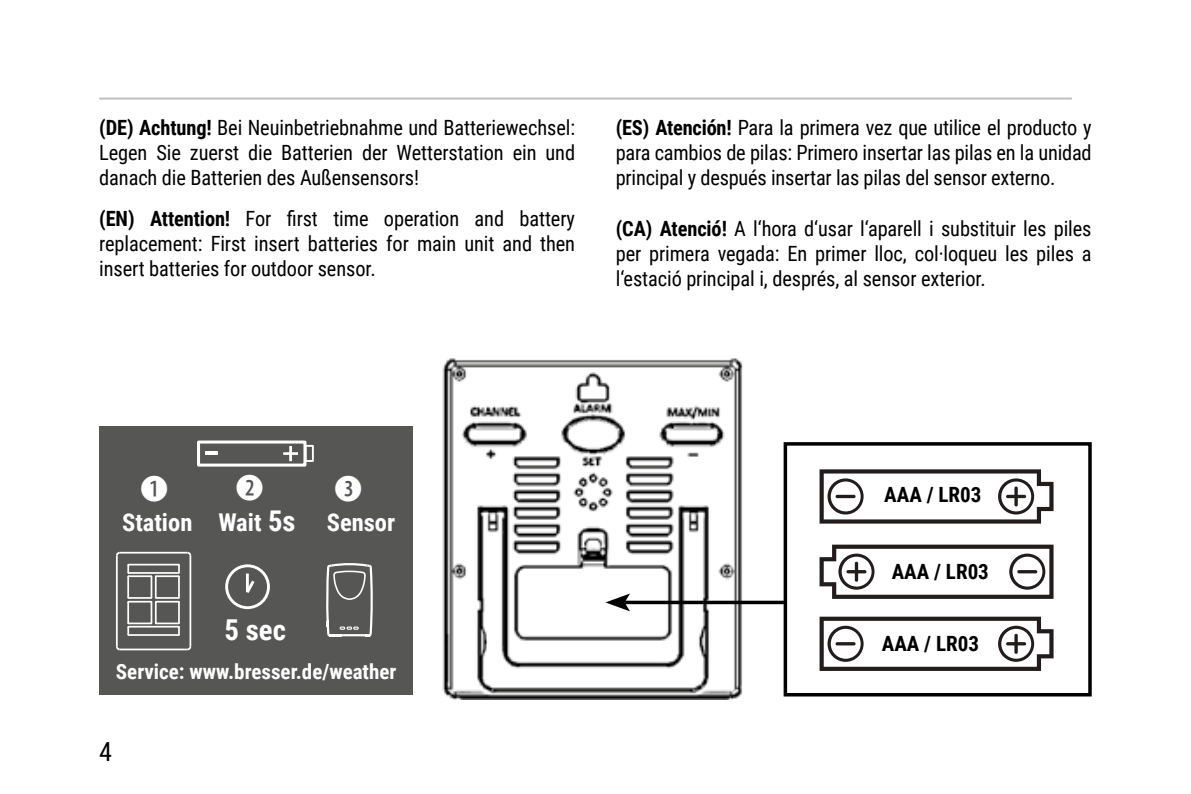
<style>
.page{position:relative;width:1191px;height:794px;background:#fff}
.page>*{position:absolute;margin:0;border:0;box-sizing:border-box;transform-origin:0 0}
.t1{font:36.05px "Combi Numerals Solid";color:#fff}
.t2{font:700 28.7px "Roboto Condensed";color:#fff}
.t3{font:26.25px "Roboto Condensed";color:#000}
.t4{font:700 24.5px "Roboto Condensed";color:#fff}
.t5{font:21px/25.2px "Roboto Condensed";letter-spacing:-.005em;color:#000;text-align:justify}
.t6{font:700 21px "Roboto Condensed";color:#fff}
.t7{font:700 21px "Roboto Condensed";color:#000}
.s1{font-weight:700}
.s2{font-size:28.7px}
</style>
<div class="page">
<hr style="left:99px;top:97px;width:972px;height:3px;background:#000">
<img style="left:442px;top:358px;width:305px;height:341px">
<svg style="left:630px;top:600px;width:153px;height:4px"></svg>
<svg style="left:605px;top:593px;width:25px;height:18px"></svg>
<div style="left:783px;top:442px;width:308px;height:254px;border:4px solid #000"></div>
<svg style="left:819px;top:544px;width:234px;height:55px"></svg>
<svg style="left:819px;top:469px;width:234px;height:54px"></svg>
<svg style="left:819px;top:616px;width:234px;height:55px"></svg>
<div style="left:99px;top:426px;width:314px;height:268px;background:#565655"></div>
<div style="left:305px;top:445px;width:9px;height:17px;border:2px solid #fff"></div>
<div style="left:197px;top:440px;width:109px;height:26px;border:3px solid #fff"></div>
<svg style="left:283px;top:446px;width:15px;height:15px"></svg>
<svg style="left:205px;top:452px;width:13px;height:3px"></svg>
<div style="left:225px;top:564px;width:45px;height:45px;border:3px solid #fff;border-radius:50%"></div>
<hr style="left:246px;top:573px;width:3px;height:19px;background:#fff">
<svg style="left:246px;top:577px;width:9px;height:16px"></svg>
<svg style="left:127px;top:563px;width:53px;height:73px"></svg>
<svg style="left:186px;top:644px;width:6px;height:7px"></svg>
<hr style="left:189px;top:555px;width:2px;height:91px;background:#fff">
<hr style="left:120px;top:648px;width:67px;height:2px;background:#fff">
<svg style="left:116px;top:646px;width:6px;height:5px"></svg>
<svg style="left:186px;top:551px;width:6px;height:6px"></svg>
<hr style="left:120px;top:552px;width:67px;height:1px;background:#fff">
<hr style="left:116px;top:555px;width:2px;height:91px;background:#fff">
<svg style="left:116px;top:551px;width:6px;height:6px"></svg>
<svg style="left:326px;top:563px;width:47px;height:74px"></svg>
<p class="t5" style="left:99px;top:114px;width:477px"><span class="s1">(DE) Achtung!</span> Bei Neuinbetriebnahme und Batteriewechsel:<br>Legen Sie zuerst die Batterien der Wetterstation ein und danach die Batterien des Außensensors!</p>
<p class="t5" style="left:99px;top:205px;width:477px"><span class="s1">(EN) Attention!</span> For first time operation and battery replacement: First insert batteries for main unit and then insert batteries for outdoor sensor.</p>
<p class="t5" style="left:616px;top:114px;width:477px"><span class="s1">(ES) Atención!</span> Para la primera vez que utilice el producto y para cambios de pilas: Primero insertar las pilas en la unidad principal y después insertar las pilas del sensor externo.</p>
<p class="t5" style="left:616px;top:215px;width:477px"><span class="s1">(CA) Atenció!</span> A l‘hora d‘usar l‘aparell i substituir les piles per primera vegada: En primer lloc, col·loqueu les piles a l‘estació principal i, després, al sensor exterior.</p>
<h1 class="t1" style="left:140px;top:467px;width:30px">B</h1>
<p class="t4" style="left:122px;top:505px;width:72px">Station</p>
<h1 class="t1" style="left:236px;top:467px;width:30px">C</h1>
<p class="t4" style="left:218px;top:505px;width:79px">Wait <span class="s2">5s</span></p>
<h1 class="t1" style="left:334px;top:467px;width:30px">D</h1>
<p class="t4" style="left:327px;top:505px;width:70px">Sensor</p>
<h2 class="t2" style="left:225px;top:609px;width:63px">5 sec</h2>
<p class="t6" style="left:116px;top:656px;width:282px">Service: www.bresser.de/weather</p>
<p class="t3" style="left:99px;top:733px;width:14px">4</p>
<p class="t7" style="left:884px;top:480px;width:99px">AAA / LR03</p>
<p class="t7" style="left:891px;top:557px;width:99px">AAA / LR03</p>
<p class="t7" style="left:882px;top:629px;width:99px">AAA / LR03</p>
</div>
